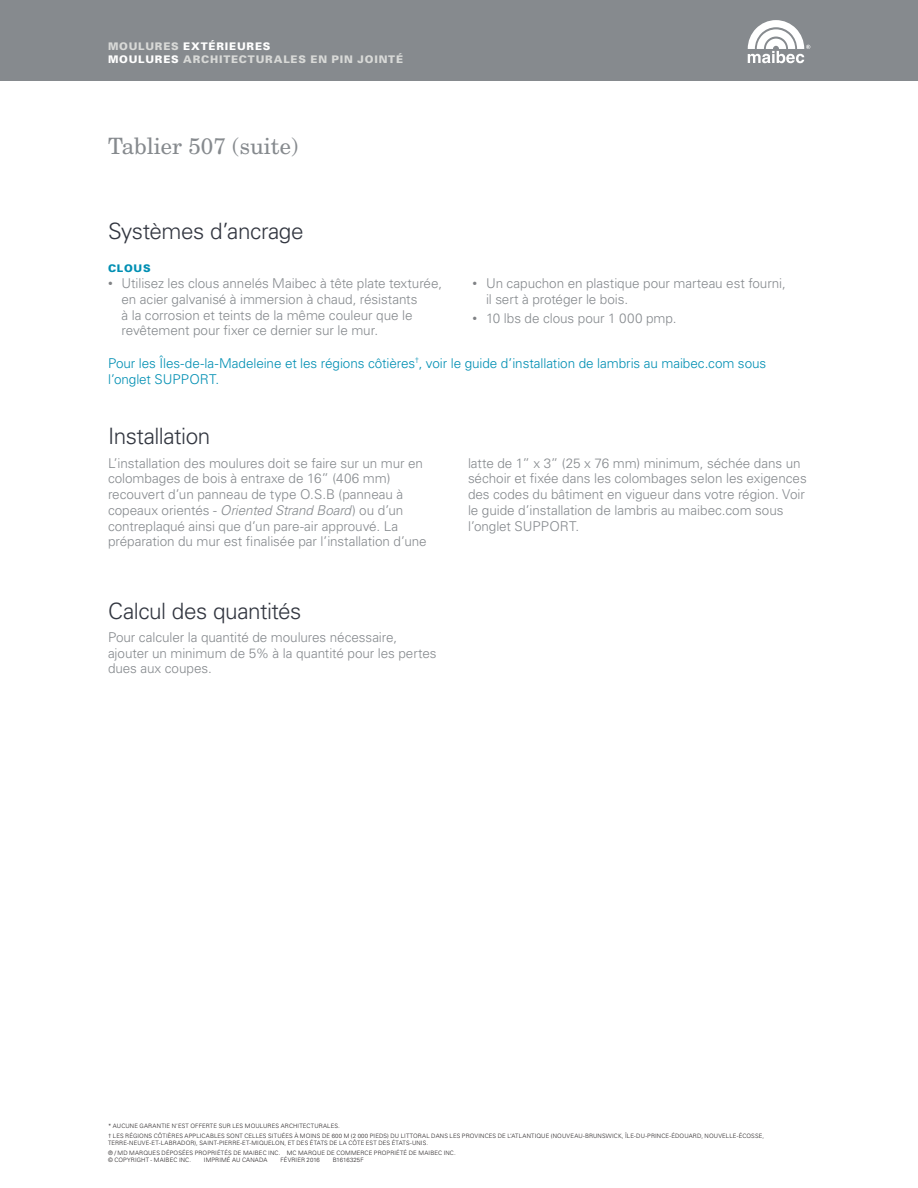
<style>
.page{position:relative;width:918px;height:1188px;background:#fff}
.page>*{position:absolute;margin:0;border:0;box-sizing:border-box;transform-origin:0 0}
.Titre{font:300 22.5px "Univers";letter-spacing:-.02em;color:#323640}
.GrandTitre-Gris{font:22.5px "New Century Schlbk";color:#868a8e}
.Texte{font:300 13.5px/15.8px "Univers";letter-spacing:-.005em;color:#868a8e}
.Titre-2{font:300 13.5px/15.8px "Univers";letter-spacing:-.005em;color:#008fb3}
.SousTitre{font:900 10.5px/13.5px "Univers";letter-spacing:.075em;color:#d8d9d7}
.SousTitre-2{font:900 10.5px "Univers";letter-spacing:.07em;color:#008fb3}
.Note{font:300 6px/6.8px "Univers";letter-spacing:.02em;color:#231f20}
.s1{color:#fff}
.s2{font-weight:400;color:#808285}
.s3{font-style:italic}
</style>
<div class="page">
<div style="left:0;top:0;width:918px;height:81px;background:#868a8e"></div>
<svg style="left:748px;top:20px;width:62px;height:43px"></svg>
<p class="SousTitre" style="left:108px;top:39px;width:297px">MOULURES <span class="s1">EXTÉRIEURES<br>MOULURES</span> ARCHITECTURALES EN PIN JOINTÉ</p>
<p class="GrandTitre-Gris" style="left:108px;top:132px;width:192px">Tablier 507 (suite)</p>
<p class="Titre" style="left:108px;top:217px;width:197px">Systèmes d’ancrage</p>
<p class="SousTitre-2" style="left:108px;top:262px;width:71px">CLOUS<span class="s1">OUS</span></p>
<p class="Texte" style="left:122px;top:275px;width:322px;text-indent:-14px"><span class="s2">•</span> Utilisez les clous annelés Maibec à tête plate texturée, en acier galvanisé à immersion à chaud, résistants<br>à la corrosion et teints de la même couleur que le revêtement pour fixer ce dernier sur le mur.</p>
<p class="Texte" style="left:486px;top:275px;width:301px;text-indent:-14px"><span class="s2">•</span> Un capuchon en plastique pour marteau est fourni, il sert à protéger le bois.</p>
<p class="Texte" style="left:472px;top:310px;width:206px"><span class="s2">•</span> 10 lbs de clous pour 1 000 pmp.</p>
<p class="Titre-2" style="left:108px;top:355px;width:660px">Pour les Îles-de-la-Madeleine et les régions côtières<sup>†</sup>, voir le guide d’installation de lambris au maibec.com sous l’onglet SUPPORT.</p>
<p class="Titre" style="left:108px;top:422px;width:104px">Installation</p>
<p class="Texte" style="left:108px;top:455px;width:320px">L’installation des moulures doit se faire sur un mur en colombages de bois à entraxe de 16” (406 mm) recouvert d’un panneau de type O.S.B (panneau à copeaux orientés - <span class="s3">Oriented Strand Board</span>) ou d’un contreplaqué ainsi que d’un pare-air approuvé. La préparation du mur est finalisée par l’installation d’une</p>
<p class="Texte" style="left:468px;top:455px;width:340px">latte de 1” x 3” (25 x 76 mm) minimum, séchée dans un séchoir et fixée dans les colombages selon les exigences des codes du bâtiment en vigueur dans votre région. Voir le guide d’installation de lambris au maibec.com sous l’onglet SUPPORT.</p>
<p class="Titre" style="left:108px;top:598px;width:195px">Calcul des quantités</p>
<p class="Texte" style="left:108px;top:629px;width:330px">Pour calculer la quantité de moulures nécessaire, ajouter un minimum de 5% à la quantité pour les pertes dues aux coupes.</p>
<p class="Note" style="left:108px;top:1123px;width:233px">* AUCUNE GARANTIE N’EST OFFERTE SUR LES MOULURES ARCHITECTURALES.</p>
<p class="Note" style="left:108px;top:1133px;width:658px">† LES RÉGIONS CÔTIÈRES APPLICABLES SONT CELLES SITUÉES À MOINS DE 600 M (2 000 PIEDS) DU LITTORAL DANS LES PROVINCES DE L’ATLANTIQUE (NOUVEAU-BRUNSWICK, ÎLE-DU-PRINCE-ÉDOUARD, NOUVELLE-ÉCOSSE,<br>TERRE-NEUVE-ET-LABRADOR), SAINT-PIERRE-ET-MIQUELON, ET DES ÉTATS DE LA CÔTE EST DES ÉTATS-UNIS.</p>
<p class="Note" style="left:108px;top:1149px;width:349px">® / MD MARQUES DÉPOSÉES PROPRIÉTÉS DE MAIBEC INC. MC MARQUE DE COMMERCE PROPRIÉTÉ DE MAIBEC INC. © COPYRIGHT - MAIBEC INC.</p>
<p class="Note" style="left:204px;top:1156px;width:65px">IMPRIMÉ AU CANADA</p>
<p class="Note" style="left:280px;top:1156px;width:41px">FÉVRIER 2016</p>
<p class="Note" style="left:333px;top:1156px;width:32px">B1616325F</p>
</div>
